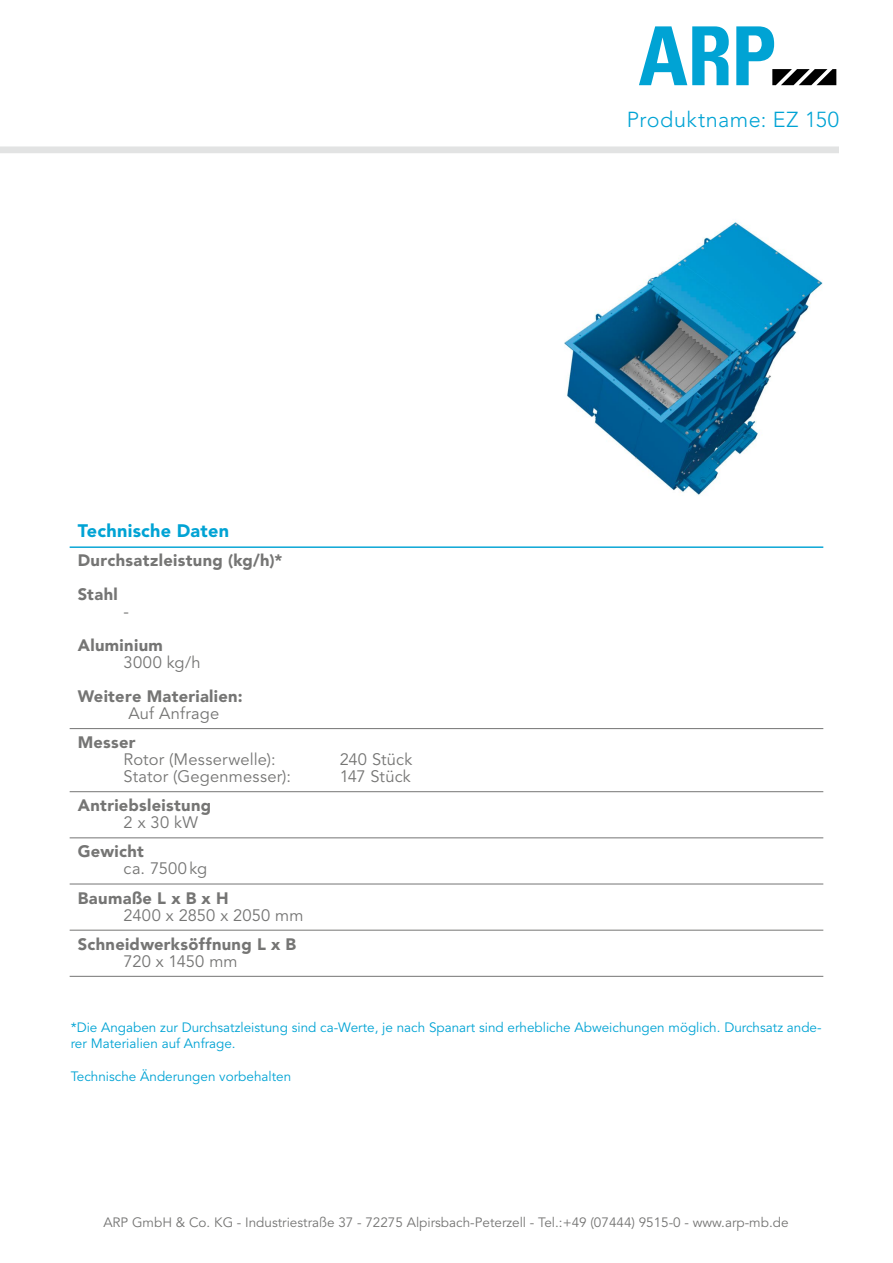
<style>
.page{position:relative;width:893px;height:1263px;background:#fff}
.page>*{position:absolute;margin:0;border:0;box-sizing:border-box;transform-origin:0 0}
.t1{font:300 21.6px "Avenir LT";letter-spacing:.025em;color:#00a3d4}
.t2{font:900 18px "Avenir LT";letter-spacing:.015em;color:#00a3d4}
.t3{font:900 16.5px/33.9px "Avenir LT";letter-spacing:.02em;color:#757574}
.t4{font:16.5px "Avenir LT";letter-spacing:.01em;color:#757574}
.t5{font:13.5px/16.2px "Avenir LT";color:#00a3d4}
.t6{font:13.5px "Avenir LT";color:#757574}
</style>
<div class="page">
<div style="left:0;top:146px;width:839px;height:7px;background:#e2e3e3"></div>
<svg style="left:639px;top:26px;width:90px;height:59px"></svg>
<svg style="left:736px;top:26px;width:100px;height:59px"></svg>
<hr style="left:70px;top:546px;width:753px;height:2px;background:#00a3d4">
<hr style="left:70px;top:728px;width:753px;height:1px;background:#757574">
<hr style="left:70px;top:791px;width:753px;height:1px;background:#757574">
<hr style="left:70px;top:837px;width:753px;height:1px;background:#757574">
<hr style="left:70px;top:884px;width:753px;height:1px;background:#757574">
<hr style="left:70px;top:930px;width:753px;height:1px;background:#757574">
<hr style="left:70px;top:976px;width:753px;height:1px;background:#757574">
<img style="left:564px;top:222px;width:259px;height:274px">
<h2 class="t2" style="left:78px;top:520px;width:153px">Technische Daten</h2>
<p class="t3" style="left:78px;top:544px;width:206px">Durchsatzleistung (kg/h)*<br>Stahl</p>
<p class="t4" style="left:124px;top:602px;width:7px">-</p>
<p class="t3" style="left:78px;top:628px;width:87px">Aluminium</p>
<p class="t4" style="left:124px;top:653px;width:78px">3000 kg/h</p>
<p class="t3" style="left:78px;top:679px;width:166px">Weitere Materialien:</p>
<p class="t4" style="left:128px;top:704px;width:93px">Auf Anfrage</p>
<p class="t3" style="left:78px;top:725px;width:59px">Messer</p>
<p class="t4" style="left:124px;top:750px;width:153px">Rotor (Messerwelle):</p>
<p class="t4" style="left:340px;top:750px;width:74px">240 Stück</p>
<p class="t4" style="left:124px;top:767px;width:169px">Stator (Gegenmesser):</p>
<p class="t4" style="left:340px;top:767px;width:73px">147 Stück</p>
<p class="t3" style="left:78px;top:788px;width:135px">Antriebsleistung</p>
<p class="t4" style="left:124px;top:813px;width:76px">2 x 30 kW</p>
<p class="t3" style="left:78px;top:835px;width:68px">Gewicht</p>
<p class="t4" style="left:124px;top:859px;width:85px">ca. 7500 kg</p>
<p class="t3" style="left:78px;top:881px;width:152px">Baumaße L x B x H</p>
<p class="t4" style="left:124px;top:905px;width:181px">2400 x 2850 x 2050 mm</p>
<p class="t3" style="left:78px;top:927px;width:220px">Schneidwerksöffnung L x B</p>
<p class="t4" style="left:124px;top:951px;width:116px">720 x 1450 mm</p>
<h1 class="t1" style="left:627px;top:107px;width:214px">Produktname: EZ 150</h1>
<p class="t5" style="left:71px;top:1019px;width:752px">*Die Angaben zur Durchsatzleistung sind ca-Werte, je nach Spanart sind erhebliche Abweichungen möglich. Durchsatz ande&shy;rer Materialien auf Anfrage.</p>
<p class="t5" style="left:71px;top:1068px;width:222px">Technische Änderungen vorbehalten</p>
<p class="t6" style="left:103px;top:1214px;width:687px">ARP GmbH &amp; Co. KG - Industriestraße 37 - 72275 Alpirsbach-Peterzell - Tel.:+49 (07444) 9515-0 - www.arp-mb.de</p>
</div>
